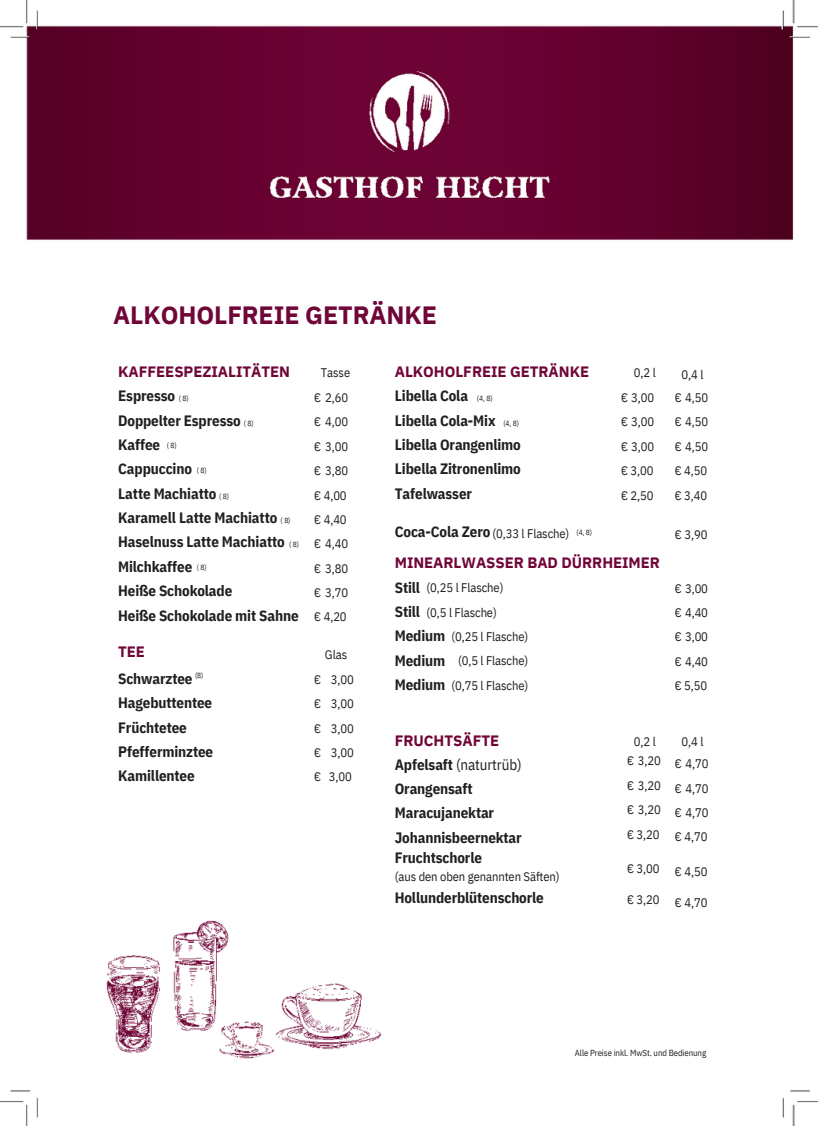
<style>
.page{position:relative;width:818px;height:1126px;background:#fff}
.page>*{position:absolute;margin:0;border:0;box-sizing:border-box;transform-origin:0 0}
.t1{font:700 25px "IBM Plex Sans";letter-spacing:-.005em;color:#700637}
.t2{font:700 15px/24.4px "IBM Plex Sans Cond";letter-spacing:-.01em;color:#231f20}
.t3{font:700 15px "IBM Plex Sans";letter-spacing:-.005em;color:#700637}
.t4{font:12.5px/24.4px "IBM Plex Sans Cond";letter-spacing:-.01em;color:#231f20;text-align:justify}
.t5{font:8.75px "IBM Plex Sans Cond";letter-spacing:-.01em;color:#231f20}
.t6{font:7.5px "IBM Plex Sans Cond";color:#231f20}
.s1{font-weight:400}
</style>
<div class="page">
<img style="left:0;top:0;width:818px;height:1126px">
<h2 class="t1" style="left:113px;top:298px;width:325px">ALKOHOLFREIE GETRÄNKE</h2>
<p class="t3" style="left:118px;top:362px;width:173px">KAFFEESPEZIALITÄTEN</p>
<p class="t4" style="left:321px;top:360px;width:31px">Tasse</p>
<p class="t3" style="left:395px;top:362px;width:196px">ALKOHOLFREIE GETRÄNKE</p>
<p class="t4" style="left:633px;top:360px;width:24px">0,2 l</p>
<h5 class="t2" style="left:395px;top:383px;width:128px">Libella Cola<br>Libella Cola-Mix<br>Libella Orangenlimo</h5>
<h2 class="t2" style="left:395px;top:456px;width:127px">Libella Zitronenlimo</h2>
<h5 class="t2" style="left:118px;top:383px;width:168px">Espresso<br>Doppelter Espresso<br>Kaffee<br>Cappuccino<br>Latte Machiatto<br>Karamell Latte Machiatto<br>Haselnuss Latte Machiatto<br>Milchkaffee<br>Heiße Schokolade</h5>
<h3 class="t2" style="left:118px;top:603px;width:182px">Heiße Schokolade mit Sahne</h3>
<p class="t4" style="left:314px;top:385px;width:35px">€ 2,60 € 4,00 € 3,00 € 3,80 € 4,00 € 4,40 € 4,40 € 3,80 € 3,70 € 4,20</p>
<h2 class="t4" style="left:621px;top:385px;width:35px">€ 3,00 € 3,00 € 3,00 € 3,00 € 2,50</h2>
<h5 class="t6" style="left:179px;top:393px;width:11px">(8)</h5>
<h5 class="t6" style="left:477px;top:393px;width:17px">(4, 8)</h5>
<h5 class="t6" style="left:244px;top:419px;width:11px">(8)</h5>
<h3 class="t6" style="left:503px;top:419px;width:17px">(4, 8)</h3>
<h5 class="t6" style="left:167px;top:440px;width:11px">(8)</h5>
<h5 class="t6" style="left:197px;top:466px;width:11px">(8)</h5>
<h5 class="t2" style="left:395px;top:481px;width:79px">Tafelwasser</h5>
<h5 class="t6" style="left:219px;top:491px;width:11px">(8)</h5>
<h5 class="t6" style="left:280px;top:515px;width:11px">(8)</h5>
<h6 class="t6" style="left:289px;top:539px;width:11px">(8)</h6>
<h2 class="t2" style="left:395px;top:519px;width:97px">Coca-Cola Zero</h2>
<h5 class="t4" style="left:492px;top:521px;width:78px">(0,33 l Flasche)</h5>
<p class="t6" style="left:576px;top:528px;width:17px">(4, 8)</p>
<p class="t3" style="left:395px;top:553px;width:267px">MINEARLWASSER BAD DÜRRHEIMER</p>
<p class="t6" style="left:197px;top:562px;width:11px">(8)</p>
<p class="t2" style="left:395px;top:575px;width:52px">Still<br>Still<br>Medium<br>Medium<br>Medium</p>
<h5 class="t4" style="left:426px;top:575px;width:78px">(0,25 l Flasche)</h5>
<h5 class="t4" style="left:426px;top:600px;width:72px">(0,5 l Flasche)</h5>
<h5 class="t4" style="left:451px;top:624px;width:78px">(0,25 l Flasche)</h5>
<h5 class="t4" style="left:458px;top:649px;width:72px">(0,5 l Flasche)</h5>
<h5 class="t4" style="left:451px;top:673px;width:78px">(0,75 l Flasche)</h5>
<h3 class="t3" style="left:118px;top:642px;width:28px">TEE</h3>
<p class="t4" style="left:325px;top:642px;width:24px">Glas</p>
<h3 class="t6" style="left:195px;top:670px;width:10px">(8)</h3>
<h2 class="t2" style="left:118px;top:666px;width:96px">Schwarztee<br>Hagebuttentee<br>Früchtetee<br>Pfefferminztee<br>Kamillentee</h2>
<h3 class="t4" style="left:314px;top:667px;width:41px">€ 3,00 € 3,00 € 3,00 € 3,00 € 3,00</h3>
<p class="t3" style="left:395px;top:730px;width:106px">FRUCHTSÄFTE</p>
<p class="t4" style="left:633px;top:729px;width:24px">0,2 l</p>
<h3 class="t4" style="left:627px;top:749px;width:35px">€ 3,20 € 3,20 € 3,20 € 3,20</h3>
<h5 class="t4" style="left:627px;top:856px;width:34px">€ 3,00</h5>
<h5 class="t4" style="left:627px;top:887px;width:34px">€ 3,20</h5>
<h5 class="t2" style="left:395px;top:752px;width:128px">Apfelsaft <span class="s1">(naturtrüb)<br></span>Orangensaft<br>Maracujanektar<br>Johannisbeernektar</h5>
<h5 class="t2" style="left:395px;top:846px;width:89px">Fruchtschorle</h5>
<p class="t4" style="left:395px;top:864px;width:166px">(aus den oben genannten Säften)</p>
<h5 class="t2" style="left:395px;top:885px;width:150px">Hollunderblütenschorle</h5>
<h5 class="t4" style="left:681px;top:362px;width:24px">0,4 l</h5>
<h5 class="t4" style="left:674px;top:385px;width:35px">€ 4,50 € 4,50 € 4,50 € 4,50 € 3,40</h5>
<h2 class="t4" style="left:675px;top:522px;width:34px">€ 3,90</h2>
<h4 class="t4" style="left:674px;top:576px;width:35px">€ 3,00 € 4,40 € 3,00 € 4,40 € 5,50</h4>
<h5 class="t4" style="left:681px;top:729px;width:24px">0,4 l</h5>
<h3 class="t4" style="left:675px;top:751px;width:35px">€ 4,70 € 4,70 € 4,70 € 4,70</h3>
<h5 class="t4" style="left:675px;top:859px;width:34px">€ 4,50</h5>
<h5 class="t4" style="left:675px;top:890px;width:34px">€ 4,70</h5>
<h1 class="t5" style="left:575px;top:1047px;width:133px">Alle Preise inkl. MwSt. und Bedienung</h1>
</div>
